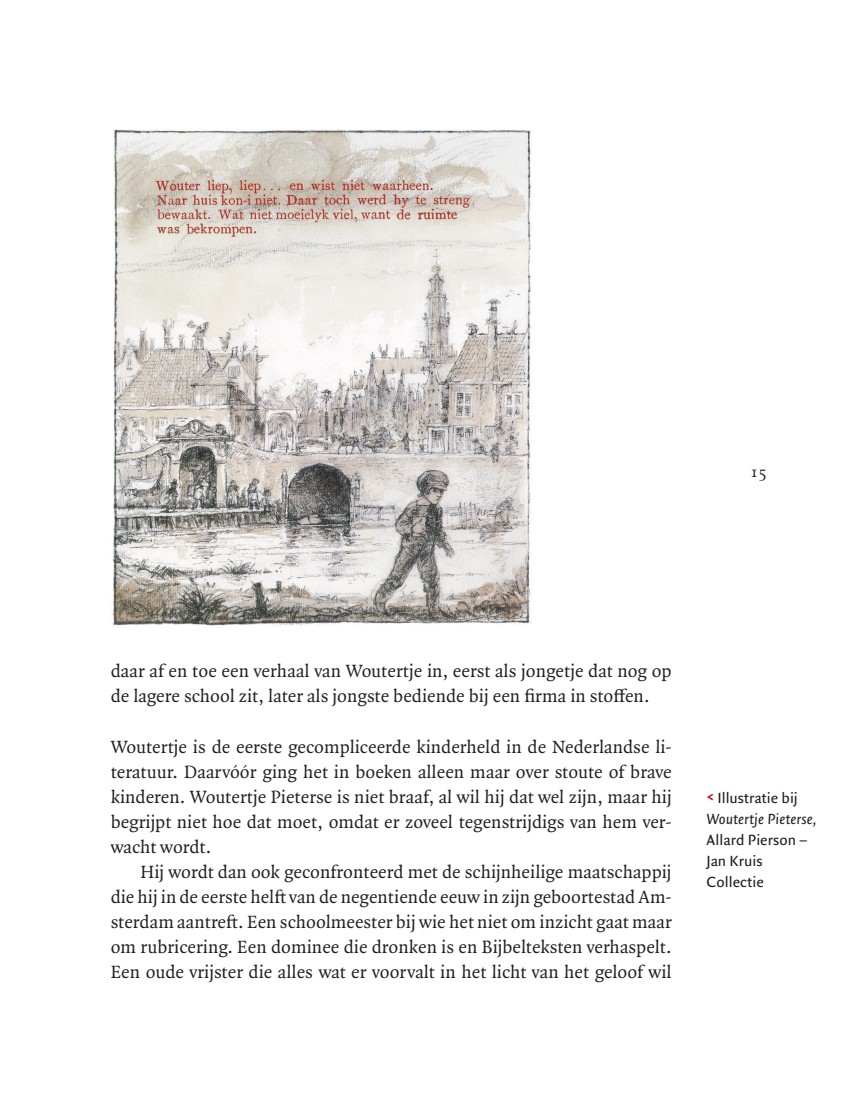
<style>
.page{position:relative;width:847px;height:1095px;background:#fff}
.page>*{position:absolute;margin:0;border:0;box-sizing:border-box;transform-origin:0 0}
.t1{font:18.9px/25px "Quadraat Pro";color:#231f20;text-align:justify}
.t2{font:16.28px "Quadraat Pro";color:#231f20}
.t3{font:italic 15.75px/21px "Quadraat Sans Pro";color:#231f20}
.t4{font:15.75px/21px "Quadraat Sans Pro";color:#231f20}
.s1{font-weight:700;font-style:normal;color:#be1119}
.s2{font-style:normal}
</style>
<div class="page">
<img style="left:111px;top:129px;width:421px;height:497px">
<p class="t2" style="left:751px;top:460px;width:16px">15</p>
<p class="t1" style="left:111px;top:658px;width:562px">daar af en toe een verhaal van Woutertje in, eerst als jongetje dat nog op de lagere school zit, later als jongste bediende bij een firma in stoffen.</p>
<p class="t1" style="left:111px;top:733px;width:563px">Woutertje is de eerste gecompliceerde kinderheld in de Nederlandse li&shy;teratuur. Daarvóór ging het in boeken alleen maar over stoute of brave kinderen. Woutertje Pieterse is niet braaf, al wil hij dat wel zijn, maar hij begrijpt niet hoe dat moet, omdat er zoveel tegenstrijdigs van hem ver&shy;wacht wordt.</p>
<p class="t1" style="left:111px;top:858px;width:563px;text-indent:30px">Hij wordt dan ook geconfronteerd met de schijnheilige maatschappij die hij in de eerste helft van de negentiende eeuw in zijn geboortestad Am&shy;sterdam aantreft. Een schoolmeester bij wie het niet om inzicht gaat maar om rubricering. Een dominee die dronken is en Bijbelteksten verhaspelt.<br>Een oude vrijster die alles wat er voorvalt in het licht van het geloof wil</p>
<p class="t3" style="left:706px;top:786px;width:111px"><span class="s1">&lt;</span> <span class="s2">Illustratie bij<br></span>Woutertje Pieterse,</p>
<p class="t4" style="left:706px;top:828px;width:102px">Allard Pierson –<br>Jan Kruis<br>Collectie</p>
</div>
